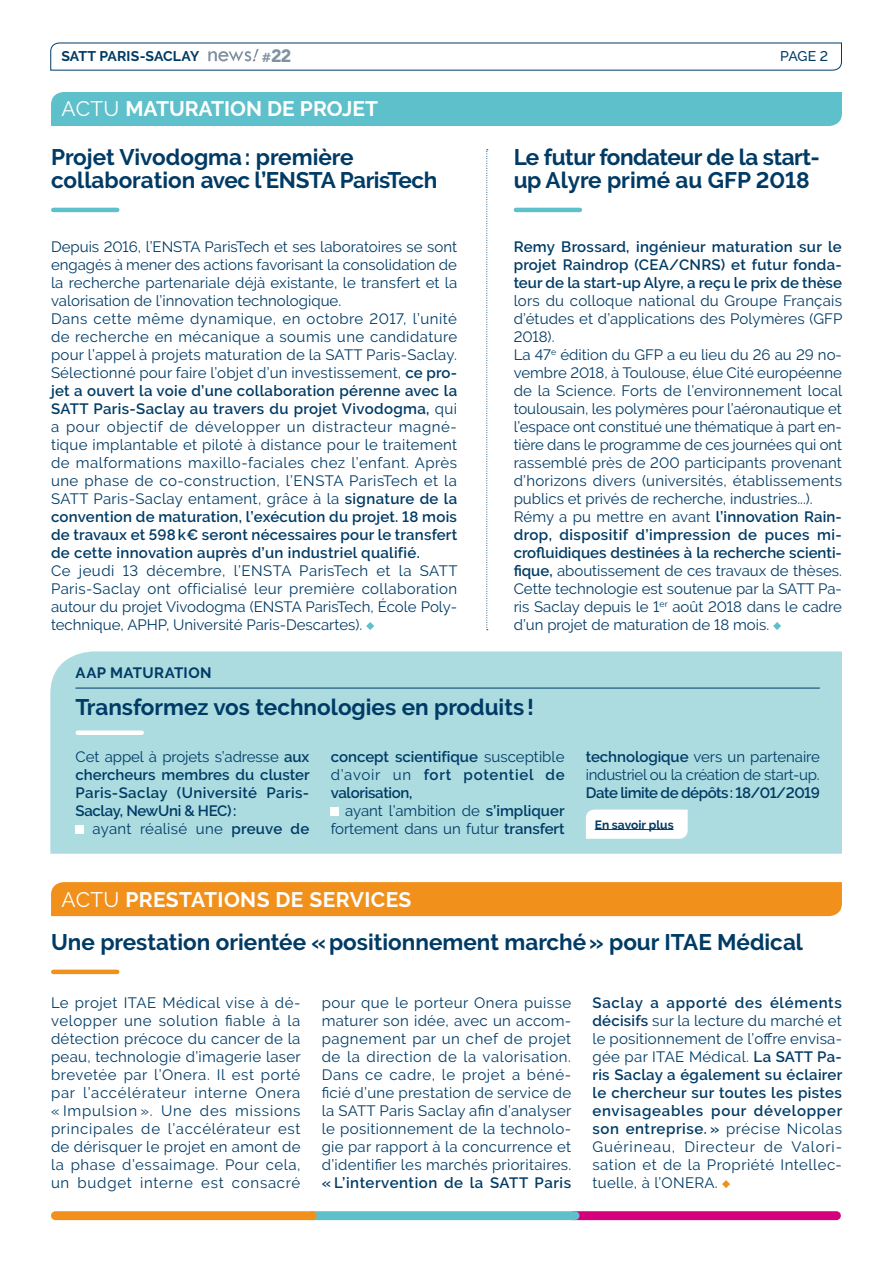
<style>
.page{position:relative;width:893px;height:1263px;background:#fff}
.page>*{position:absolute;margin:0;border:0;box-sizing:border-box;transform-origin:0 0}
.t1{font:700 22.5px/22.5px "Raleway";color:#003b65}
.t2{font:700 22.5px/22.5px "Raleway";letter-spacing:-.02em;color:#003b65}
.t3{font:700 21px "Raleway";letter-spacing:.02em;color:#fff}
.t4{font:700 21px "Raleway";color:#fff}
.t5{font:900 17.7px "Avenir";color:#8091a2}
.t6{font:15px/18px "Raleway";letter-spacing:.01em;color:#003b65}
.t7{font:600 15px/18px "Raleway";color:#003b65;text-align:justify}
.t8{font:15px/18px "Raleway";letter-spacing:-.02em;color:#003b65}
.t9{font:600 15px "Raleway";letter-spacing:-.03em;color:#003b65}
.t10{font:600 15px "Raleway";letter-spacing:.04em;color:#003b65}
.t11{font:700 15px "Raleway";letter-spacing:.02em;color:#003b65}
.t12{font:700 13.95px "Raleway";color:#003b65}
.t13{font:500 13.95px "Raleway";color:#003b65}
.t14{font:700 12px "Raleway";letter-spacing:.005em;color:#003b65}
.s1{font-family:"Raleway";font-weight:700;font-size:13.05px}
.s2{font-weight:400}
.s3{font-weight:600}
</style>
<div class="page">
<svg style="left:315px;top:1211px;width:526px;height:9px"></svg>
<div style="left:51px;top:1211px;width:266px;height:9px;background:#f1911c;border-radius:4px"></div>
<svg style="left:50px;top:43px;width:792px;height:28px"></svg>
<div style="left:50px;top:651px;width:792px;height:203px;background:#acdbe0"></div>
<div style="left:78px;top:730px;width:64px;height:5px;background:#fff"></div>
<div style="left:75px;top:825px;width:9px;height:8px;background:#fff"></div>
<div style="left:331px;top:807px;width:8px;height:8px;background:#fff"></div>
<svg style="left:586px;top:809px;width:102px;height:30px"></svg>
<hr style="left:595px;top:829px;width:79px;height:1px;background:#003b65">
<div style="left:51px;top:92px;width:791px;height:34px;background:#5ec0ca"></div>
<hr style="left:53px;top:208px;width:64px;height:4px;background:#5ec0ca">
<svg style="left:366px;top:622px;width:8px;height:8px"></svg>
<hr style="left:516px;top:208px;width:64px;height:4px;background:#5ec0ca">
<svg style="left:773px;top:622px;width:8px;height:8px"></svg>
<svg style="left:486px;top:149px;width:2px;height:481px"></svg>
<div style="left:51px;top:882px;width:791px;height:34px;background:#f1911c"></div>
<div style="left:53px;top:969px;width:64px;height:5px;background:#f1911c"></div>
<svg style="left:722px;top:1180px;width:8px;height:8px"></svg>
<hr style="left:75px;top:688px;width:745px;height:1px;background:#003b65">
<p class="t12" style="left:61px;top:49px;width:140px">SATT PARIS-SACLAY</p>
<p class="t5" style="left:262px;top:45px;width:31px"><span class="s1">#</span>22</p>
<p class="t13" style="left:780px;top:48px;width:49px">PAGE 2</p>
<h2 class="t4" style="left:62px;top:97px;width:318px"><span class="s2">ACTU</span> MATURATION DE PROJET</h2>
<h1 class="t1" style="left:51px;top:146px;width:388px">Projet Vivodogma: première collaboration avec l’ENSTA ParisTech</h1>
<p class="t6" style="left:51px;top:238px;width:408px">Depuis 2016, l’ENSTA ParisTech et ses laboratoires se sont engagés à mener des actions favorisant la consolidation de la recherche partenariale déjà existante, le transfert et la valorisation de l’innovation technologique.<br>Dans cette même dynamique, en octobre 2017, l’unité de recherche en mécanique a soumis une candidature pour l’appel à projets maturation de la SATT Paris-Saclay.<br>Sélectionné pour faire l’objet d’un investissement, <span class="s3">ce pro&shy;jet a ouvert la voie d’une collaboration pérenne avec la SATT Paris-Saclay au travers du projet Vivodogma,</span> qui a pour objectif de développer un distracteur magné&shy;tique implantable et piloté à distance pour le traitement de malformations maxillo-faciales chez l’enfant. Après une phase de co-construction, l’ENSTA ParisTech et la SATT Paris-Saclay entament, grâce à la <span class="s3">signature de la convention de maturation, l’exécution du projet. 18 mois de travaux et 598k€ seront nécessaires pour le transfert de cette innovation auprès d’un industriel qualifié.</span></p>
<p class="t6" style="left:51px;top:562px;width:408px;text-align:justify">Ce jeudi 13 décembre, l’ENSTA ParisTech et la SATT Paris-Saclay ont officialisé leur première collaboration autour du projet Vivodogma (ENSTA ParisTech, École Poly&shy;technique, APHP, Université Paris-Descartes).</p>
<p class="t11" style="left:75px;top:664px;width:138px">AAP MATURATION</p>
<h1 class="t2" style="left:514px;top:146px;width:308px">Le futur fondateur de la start&shy;up Alyre primé au GFP 2018</h1>
<p class="t7" style="left:514px;top:238px;width:330px">Remy Brossard, ingénieur maturation sur le projet Raindrop (CEA/CNRS) et futur fonda&shy;teur de la start-up Alyre, a reçu le prix de thèse</p>
<p class="t6" style="left:514px;top:292px;width:330px">lors du colloque national du Groupe Français d’études et d’applications des Polymères (GFP 2018).<br>La 47<sup>e</sup> édition du GFP a eu lieu du 26 au 29 no&shy;vembre 2018, à Toulouse, élue Cité européenne de la Science. Forts de l’environnement local toulousain, les polymères pour l’aéronautique et l’espace ont constitué une thématique à part en&shy;tière dans le programme de ces journées qui ont rassemblé près de 200 participants provenant d’horizons divers (universités, établissements publics et privés de recherche, industries...).<br>Rémy a pu mettre en avant <span class="s3">l’innovation Rain&shy;drop, dispositif d’impression de puces mi&shy;crofluidiques destinées à la recherche scienti&shy;fique,</span> aboutissement de ces travaux de thèses.<br>Cette technologie est soutenue par la SATT Pa&shy;ris Saclay depuis le 1<sup>er</sup> août 2018 dans le cadre d’un projet de maturation de 18 mois.</p>
<h1 class="t1" style="left:75px;top:696px;width:460px">Transformez vos technologies en produits !</h1>
<p class="t7" style="left:75px;top:747px;width:236px"><span class="s2">Cet appel à projets s’adresse</span> aux chercheurs membres du cluster Paris-Saclay (Université Paris-Saclay, NewUni &amp; HEC):</p>
<p class="t6" style="left:93px;top:819px;width:218px">ayant réalisé une <span class="s3">preuve de</span></p>
<p class="t7" style="left:331px;top:747px;width:235px">concept scientifique <span class="s2">susceptible d’avoir un</span> fort potentiel de valorisation,</p>
<p class="t6" style="left:331px;top:801px;width:235px;text-align:right">ayant l’ambition de <span class="s3">s’impliquer </span>fortement dans un futur <span class="s3">transfert</span></p>
<p class="t8" style="left:586px;top:747px;width:235px"><span class="s3">technologique</span> vers un partenaire industriel ou la création de start-up.</p>
<p class="t9" style="left:586px;top:784px;width:235px">Date limite de dépôts: 18/01/2019</p>
<p class="t14" style="left:595px;top:817px;width:80px">En savoir plus</p>
<h2 class="t3" style="left:62px;top:887px;width:351px"><span class="s2">ACTU</span> PRESTATIONS DE SERVICES</h2>
<h1 class="t1" style="left:51px;top:930px;width:753px">Une prestation orientée «positionnement marché» pour ITAE Médical</h1>
<p class="t6" style="left:51px;top:994px;width:251px;text-align:justify">Le projet ITAE Médical vise à dé&shy;velopper une solution fiable à la détection précoce du cancer de la peau, technologie d’imagerie laser brevetée par l’Onera. Il est porté par l’accélérateur interne Onera « Impulsion ». Une des missions principales de l’accélérateur est de dérisquer le projet en amont de la phase d’essaimage. Pour cela, un budget interne est consacré</p>
<p class="t6" style="left:322px;top:994px;width:251px">pour que le porteur Onera puisse maturer son idée, avec un accom&shy;pagnement par un chef de projet de la direction de la valorisation.<br>Dans ce cadre, le projet a béné&shy;ficié d’une prestation de service de la SATT Paris Saclay afin d’analyser le positionnement de la technolo&shy;gie par rapport à la concurrence et d’identifier les marchés prioritaires.</p>
<p class="t10" style="left:322px;top:1174px;width:251px">« L’intervention de la SATT Paris</p>
<p class="t6" style="left:592px;top:994px;width:251px;text-align:justify"><span class="s3">Saclay a apporté des éléments décisifs</span> sur la lecture du marché et le positionnement de l’offre envisa&shy;gée par ITAE Médical. <span class="s3">La SATT Pa&shy;ris Saclay a également su éclairer le chercheur sur toutes les pistes envisageables pour développer son entreprise. »</span> précise Nicolas Guérineau, Directeur de Valori&shy;sation et de la Propriété Intellec&shy;tuelle, à l’ONERA.</p>
</div>
